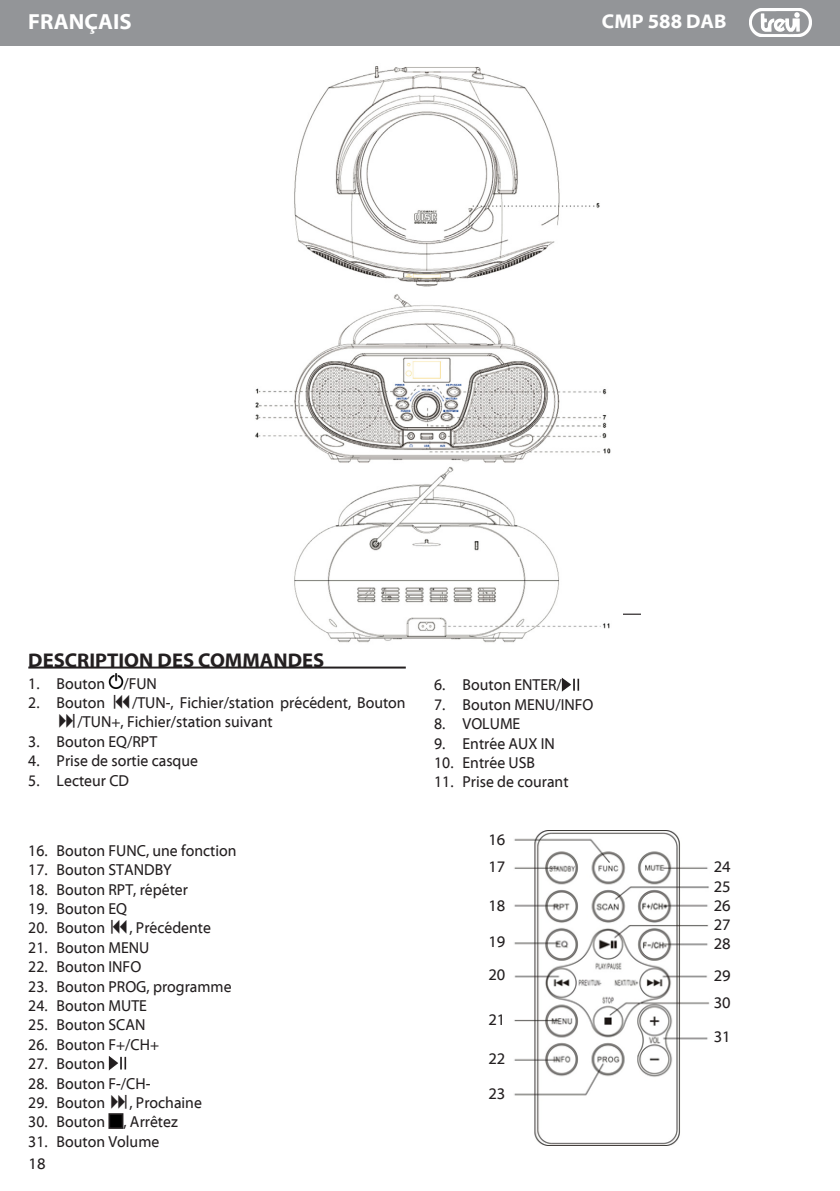
<style>
.page{position:relative;width:840px;height:1191px;background:#fff}
.page>*{position:absolute;margin:0;border:0;box-sizing:border-box;transform-origin:0 0}
.t1{font:22px "Myriad Bd Web";color:#fff}
.Titolo{font:20px "Myriad Bd Web";color:#231f20}
.t2{font:20px "Myriad Bd Web";color:#fff}
.Testo_rientrato{font:16px/19.2px "Myriad Web";color:#231f20;scale:.95 1}
.Testo_rientrato-2{font:16px "Myriad Web";color:#231f20}
</style>
<div class="page">
<div style="left:0;top:0;width:839px;height:46px;background:#939598"></div>
<img style="left:749px;top:9px;width:62px;height:28px">
<hr style="left:28px;top:666px;width:377px;height:2px;background:#231f20">
<img style="left:108px;top:674px;width:15px;height:14px">
<img style="left:561px;top:678px;width:18px;height:13px">
<img style="left:514px;top:831px;width:195px;height:314px">
<img style="left:108px;top:1056px;width:18px;height:14px">
<div style="left:109px;top:1114px;width:13px;height:14px;background:#000"></div>
<div style="left:108px;top:1113px;width:15px;height:15px;border:2px solid #231f20"></div>
<hr style="left:470px;top:613px;width:170px;height:2px;background:#231f20">
<img style="left:255px;top:66px;width:367px;height:577px">
<p class="t1" style="left:28px;top:10px;width:105px">FRANÇAIS</p>
<p class="t2" style="left:601px;top:10px;width:126px">CMP 588 DAB</p>
<p class="Titolo" style="left:28px;top:649px;width:297px">DESCRIPTION DES COMMANDES</p>
<p class="Testo_rientrato" style="left:28px;top:674px;width:137px">1. Bouton /FUN</p>
<p class="Testo_rientrato" style="left:28px;top:693px;width:82px">2. Bouton</p>
<p class="Testo_rientrato" style="left:78px;top:693px;width:347px;text-indent:54px">/TUN-, Fichier/station précédent, Bouton /TUN+, Fichier/station suivant</p>
<p class="Testo_rientrato" style="left:28px;top:732px;width:137px">3. Bouton EQ/RPT</p>
<p class="Testo_rientrato" style="left:28px;top:751px;width:180px">4. Prise de sortie casque</p>
<p class="Testo_rientrato" style="left:28px;top:771px;width:108px">5. Lecteur CD</p>
<p class="Testo_rientrato" style="left:28px;top:841px;width:220px">16. Bouton FUNC, une fonction</p>
<p class="Testo_rientrato" style="left:28px;top:860px;width:152px">17. Bouton STANDBY</p>
<p class="Testo_rientrato" style="left:28px;top:880px;width:169px">18. Bouton RPT, répéter</p>
<p class="Testo_rientrato" style="left:28px;top:899px;width:105px">19. Bouton EQ</p>
<p class="Testo_rientrato" style="left:28px;top:918px;width:82px">20. Bouton</p>
<p class="Testo_rientrato" style="left:129px;top:918px;width:87px">, Précédente</p>
<p class="Testo_rientrato" style="left:28px;top:938px;width:129px">21. Bouton MENU</p>
<p class="Testo_rientrato" style="left:28px;top:957px;width:120px">22. Bouton INFO</p>
<p class="Testo_rientrato" style="left:28px;top:977px;width:215px">23. Bouton PROG, programme</p>
<p class="Testo_rientrato" style="left:28px;top:996px;width:126px">24. Bouton MUTE</p>
<p class="Testo_rientrato" style="left:28px;top:1015px;width:125px">25. Bouton SCAN</p>
<p class="Testo_rientrato" style="left:28px;top:1035px;width:139px">26. Bouton F+/CH+</p>
<p class="Testo_rientrato" style="left:28px;top:1054px;width:82px">27. Bouton</p>
<p class="Testo_rientrato" style="left:28px;top:1074px;width:130px">28. Bouton F-/CH-</p>
<p class="Testo_rientrato" style="left:28px;top:1093px;width:82px">29. Bouton</p>
<p class="Testo_rientrato" style="left:129px;top:1093px;width:78px">, Prochaine</p>
<p class="Testo_rientrato" style="left:28px;top:1112px;width:159px">30. Bouton , Arrêtez</p>
<p class="Testo_rientrato" style="left:28px;top:1132px;width:139px">31. Bouton Volume</p>
<p class="Testo_rientrato-2" style="left:28px;top:1154px;width:18px">18</p>
<p class="Testo_rientrato" style="left:434px;top:675px;width:136px">6. Bouton ENTER/</p>
<p class="Testo_rientrato" style="left:434px;top:695px;width:169px">7. Bouton MENU/INFO</p>
<p class="Testo_rientrato" style="left:434px;top:714px;width:92px">8. VOLUME</p>
<p class="Testo_rientrato" style="left:434px;top:734px;width:128px">9. Entrée AUX IN</p>
<p class="Testo_rientrato" style="left:434px;top:753px;width:108px">10. Entrée USB</p>
<p class="Testo_rientrato" style="left:434px;top:772px;width:143px">11. Prise de courant</p>
<p class="Testo_rientrato-2" style="left:488px;top:831px;width:18px">16</p>
<p class="Testo_rientrato-2" style="left:488px;top:858px;width:18px">17</p>
<p class="Testo_rientrato-2" style="left:488px;top:896px;width:18px">18</p>
<p class="Testo_rientrato-2" style="left:488px;top:933px;width:18px">19</p>
<p class="Testo_rientrato-2" style="left:488px;top:966px;width:18px">20</p>
<p class="Testo_rientrato-2" style="left:488px;top:1011px;width:18px">21</p>
<p class="Testo_rientrato-2" style="left:488px;top:1049px;width:18px">22</p>
<p class="Testo_rientrato-2" style="left:488px;top:1085px;width:18px">23</p>
<p class="Testo_rientrato-2" style="left:713px;top:858px;width:18px">24</p>
<p class="Testo_rientrato-2" style="left:713px;top:878px;width:18px">25</p>
<p class="Testo_rientrato-2" style="left:713px;top:896px;width:18px">26</p>
<p class="Testo_rientrato-2" style="left:713px;top:916px;width:18px">27</p>
<p class="Testo_rientrato-2" style="left:713px;top:935px;width:18px">28</p>
<p class="Testo_rientrato-2" style="left:713px;top:967px;width:18px">29</p>
<p class="Testo_rientrato-2" style="left:713px;top:994px;width:18px">30</p>
<p class="Testo_rientrato-2" style="left:713px;top:1028px;width:18px">31</p>
</div>
